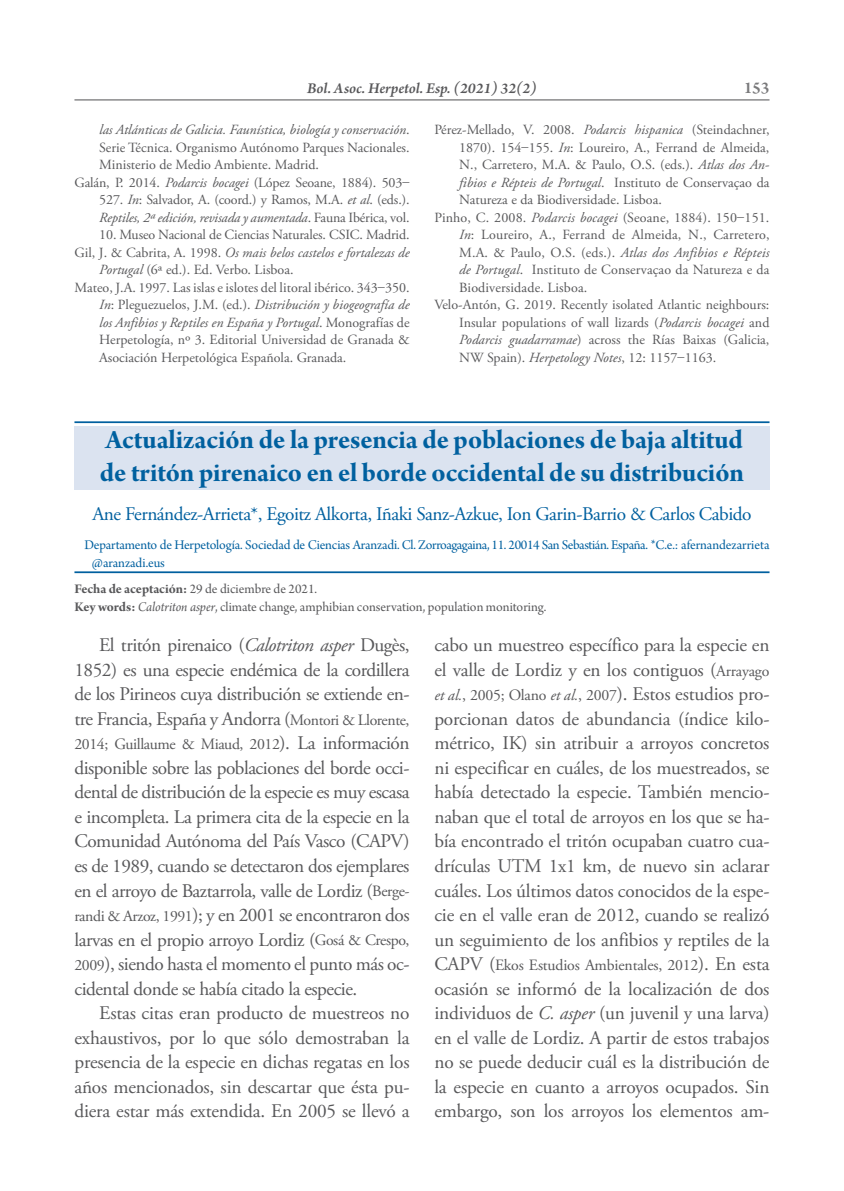
<style>
.page{position:relative;width:844px;height:1191px;background:#fff}
.page>*{position:absolute;margin:0;border:0;box-sizing:border-box;transform-origin:0 0}
.t1{font:28px/33.6px "Arno Pro Bold Subhead";letter-spacing:-.005em;color:#00609f}
.t2{font:19.25px/24.5px "Adobe Garamond Pro";letter-spacing:-.01em;color:#58585a;text-align:justify}
.t3{font:19.25px "Adobe Garamond Pro";letter-spacing:-.025em;color:#00609f}
.t4{font:600 17.5px "Arno Pro";color:#58585a}
.t5{font:15.75px "Adobe Garamond Pro";letter-spacing:-.025em;color:#58585a}
.t6{font:italic 600 15.75px "Arno Pro";color:#58585a}
.t7{font:14px "Adobe Garamond Pro";color:#58585a}
.t8{font:italic 14px "Adobe Garamond Pro";color:#58585a}
.t9{font:14px/17.5px "Arno Pro Subhead";letter-spacing:-.015em;color:#00609f}
.t10{font:14px/17.5px "Arno Pro Subhead";color:#58585a}
.s1{font-style:normal}
.s2{font-style:italic}
.s3{font-family:"Arno Pro Bold Subhead"}
.s4{font-family:"Arno Pro Italic Subhead"}
.s5{font-size:15.75px}
.s6{font-size:19.25px}
.s7{font-style:italic;font-size:15.75px}
</style>
<div class="page">
<hr style="left:74px;top:99px;width:695px;height:2px;background:#58585a">
<hr style="left:74px;top:421px;width:695px;height:2px;background:#00609f">
<hr style="left:74px;top:571px;width:695px;height:2px;background:#00609f">
<div style="left:74px;top:426px;width:695px;height:64px;background:#dbe3f0"></div>
<p class="t6" style="left:307px;top:79px;width:231px">Bol. Asoc. Herpetol. Esp. (2021) 32(2)</p>
<p class="t4" style="left:743px;top:78px;width:28px">153</p>
<p class="t8" style="left:99px;top:121px;width:312px">las Atlánticas de Galicia. Faunística, biología y conservación<span class="s1">.</span></p>
<p class="t7" style="left:99px;top:139px;width:312px">Serie Técnica. Organismo Autónomo Parques Nacionales.</p>
<p class="t7" style="left:99px;top:156px;width:221px">Ministerio de Medio Ambiente. Madrid.</p>
<p class="t7" style="left:74px;top:174px;width:336px">Galán, P. 2014. <span class="s2">Podarcis bocagei</span> (López Seoane, 1884). 503–</p>
<p class="t7" style="left:99px;top:191px;width:312px">527. <span class="s2">In</span>: Salvador, A. (coord.) y Ramos, M.A. <span class="s2">et al</span>. (eds.).</p>
<p class="t8" style="left:99px;top:209px;width:312px">Reptiles, 2ª edición, revisada y aumentada<span class="s1">. Fauna Ibérica, vol.</span></p>
<p class="t7" style="left:99px;top:226px;width:312px">10. Museo Nacional de Ciencias Naturales. CSIC. Madrid.</p>
<p class="t8" style="left:74px;top:244px;width:336px"><span class="s1">Gil, J. &amp; Cabrita, A. 1998.</span> Os mais belos castelos e fortalezas de</p>
<p class="t7" style="left:99px;top:261px;width:196px"><span class="s2">Portugal</span> (6ª ed.). Ed. Verbo. Lisboa.</p>
<p class="t7" style="left:74px;top:279px;width:336px">Mateo, J.A. 1997. Las islas e islotes del litoral ibérico. 343–350.</p>
<p class="t8" style="left:99px;top:296px;width:312px">In<span class="s1">: Pleguezuelos, J.M. (ed.).</span> Distribución y biogeografía de</p>
<p class="t8" style="left:99px;top:314px;width:312px">los Anfibios y Reptiles en España y Portugal<span class="s1">. Monografías de</span></p>
<p class="t7" style="left:99px;top:331px;width:312px">Herpetología, nº 3. Editorial Universidad de Granada &amp;</p>
<p class="t7" style="left:99px;top:349px;width:249px">Asociación Herpetológica Española. Granada.</p>
<p class="t7" style="left:434px;top:121px;width:336px">Pérez-Mellado, V. 2008. <span class="s2">Podarcis hispanica</span> (Steindachner,</p>
<p class="t7" style="left:459px;top:139px;width:312px">1870). 154–155. <span class="s2">In</span>: Loureiro, A., Ferrand de Almeida,</p>
<p class="t7" style="left:459px;top:156px;width:312px">N., Carretero, M.A. &amp; Paulo, O.S. (eds.). <span class="s2">Atlas dos An-</span></p>
<p class="t7" style="left:459px;top:174px;width:312px"><span class="s2">fibios e Répteis de Portugal</span>. Instituto de Conservaçao da</p>
<p class="t7" style="left:459px;top:191px;width:204px">Natureza e da Biodiversidade. Lisboa.</p>
<p class="t7" style="left:434px;top:209px;width:336px">Pinho, C. 2008. <span class="s2">Podarcis bocagei</span> (Seoane, 1884). 150–151.</p>
<p class="t7" style="left:459px;top:226px;width:312px"><span class="s2">In</span>: Loureiro, A., Ferrand de Almeida, N., Carretero,</p>
<p class="t8" style="left:459px;top:244px;width:311px"><span class="s1">M.A. &amp; Paulo, O.S. (eds.).</span> Atlas dos Anfibios e Répteis</p>
<p class="t7" style="left:459px;top:261px;width:312px"><span class="s2">de Portugal</span>. Instituto de Conservaçao da Natureza e da</p>
<p class="t7" style="left:459px;top:279px;width:130px">Biodiversidade. Lisboa.</p>
<p class="t7" style="left:434px;top:296px;width:336px">Velo-Antón, G. 2019. Recently isolated Atlantic neighbours:</p>
<p class="t7" style="left:459px;top:314px;width:312px">Insular populations of wall lizards (<span class="s2">Podarcis bocagei</span> and</p>
<p class="t7" style="left:459px;top:331px;width:312px"><span class="s2">Podarcis guadarramae</span>) across the Rías Baixas (Galicia,</p>
<p class="t7" style="left:459px;top:349px;width:258px">NW Spain). <span class="s2">Herpetology Notes</span>, 12: 1157–1163.</p>
<h1 class="t1" style="left:100px;top:424px;width:645px">Actualización de la presencia de poblaciones de baja altitud de tritón pirenaico en el borde occidental de su distribución</h1>
<p class="t3" style="left:92px;top:502px;width:660px">Ane Fernández-Arrieta*, Egoitz Alkorta, Iñaki Sanz-Azkue, Ion Garin-Barrio &amp; Carlos Cabido</p>
<p class="t9" style="left:92px;top:537px;width:679px;text-indent:-7px">Departamento de Herpetología. Sociedad de Ciencias Aranzadi. Cl. Zorroagagaina, 11. 20014 San Sebastián. España. *C.e.: afernandezarrieta @aranzadi.eus</p>
<p class="t10" style="left:74px;top:581px;width:473px"><span class="s3">Fecha de aceptación:</span> 29 de diciembre de 2021.<br><span class="s3">Key words:</span> <span class="s4">Calotriton asper</span>, climate change, amphibian conservation, population monitoring.</p>
<p class="t2" style="left:74px;top:633px;width:337px;text-indent:25px">El tritón pirenaico (<span class="s2">Calotriton asper</span> Dugès, 1852) es una especie endémica de la cordillera de los Pirineos cuya distribución se extiende en&shy;tre Francia, España y Andorra (<span class="s5">Montori &amp; Llorente,</span></p>
<p class="t5" style="left:74px;top:735px;width:336px">2014; Guillaume &amp; Miaud, 2012<span class="s6">). La información</span></p>
<p class="t2" style="left:74px;top:756px;width:337px">disponible sobre las poblaciones del borde occi&shy;dental de distribución de la especie es muy escasa e incompleta. La primera cita de la especie en la Comunidad Autónoma del País Vasco (CAPV) es de 1989, cuando se detectaron dos ejemplares en el arroyo de Baztarrola, valle de Lordiz (<span class="s5">Berge&shy;randi &amp; Arzoz, 1991</span>); y en 2001 se encontraron dos larvas en el propio arroyo Lordiz (<span class="s5">Gosá &amp; Crespo, 2009</span>), siendo hasta el momento el punto más oc&shy;cidental donde se había citado la especie.</p>
<p class="t2" style="left:74px;top:1001px;width:337px;text-indent:25px">Estas citas eran producto de muestreos no exhaustivos, por lo que sólo demostraban la presencia de la especie en dichas regatas en los años mencionados, sin descartar que ésta pu&shy;diera estar más extendida. En 2005 se llevó a</p>
<p class="t2" style="left:434px;top:634px;width:337px">cabo un muestreo específico para la especie en el valle de Lordiz y en los contiguos (<span class="s5">Arrayago </span><span class="s7">et al.</span><span class="s5">, 2005; Olano</span> <span class="s7">et al.</span><span class="s5">, 2007</span>). Estos estudios pro&shy;porcionan datos de abundancia (índice kilo&shy;métrico, IK) sin atribuir a arroyos concretos ni especificar en cuáles, de los muestreados, se había detectado la especie. También mencio&shy;naban que el total de arroyos en los que se ha&shy;bía encontrado el tritón ocupaban cuatro cua&shy;drículas UTM 1x1 km, de nuevo sin aclarar cuáles. Los últimos datos conocidos de la espe&shy;cie en el valle eran de 2012, cuando se realizó un seguimiento de los anfibios y reptiles de la</p>
<p class="t5" style="left:434px;top:955px;width:336px"><span class="s6">CAPV (</span>Ekos Estudios Ambientales, 2012<span class="s6">). En esta</span></p>
<p class="t2" style="left:434px;top:976px;width:336px">ocasión se informó de la localización de dos individuos de <span class="s2">C. asper</span> (un juvenil y una larva) en el valle de Lordiz. A partir de estos trabajos no se puede deducir cuál es la distribución de la especie en cuanto a arroyos ocupados. Sin embargo, son los arroyos los elementos am-</p>
</div>
